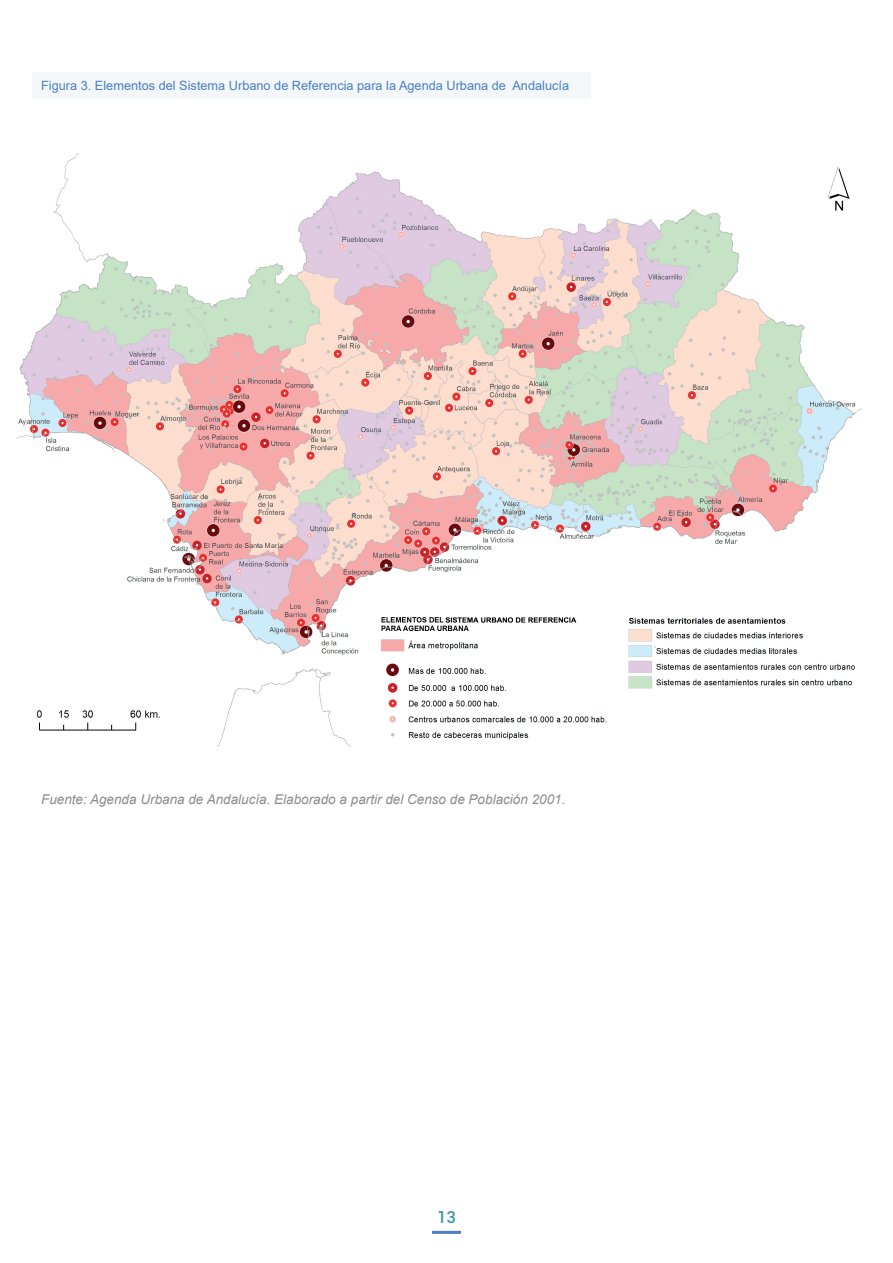
<style>
.page{position:relative;width:893px;height:1263px;background:#fff}
.page>*{position:absolute;margin:0;border:0;box-sizing:border-box;transform-origin:0 0}
.t1{font:500 16.5px "Roboto";color:#3c98a4}
.t2{font:italic 13.5px "Arial";color:#8a8c8f}
.t3{font:12.75px "Arial";color:#4a7fc1}
</style>
<div class="page">
<hr style="left:432px;top:1231px;width:29px;height:3px;background:#4a7fc1">
<img style="left:16px;top:153px;width:846px;height:594px">
<div style="left:33px;top:72px;width:558px;height:27px;background:#f3f7fa"></div>
<p class="t3" style="left:41px;top:77px;width:530px">Figura 3. Elementos del Sistema Urbano de Referencia para la Agenda Urbana de Andalucía</p>
<p class="t2" style="left:41px;top:791px;width:526px">Fuente: Agenda Urbana de Andalucía. Elaborado a partir del Censo de Población 2001.</p>
<p class="t1" style="left:437px;top:1206px;width:20px">13</p>
</div>
